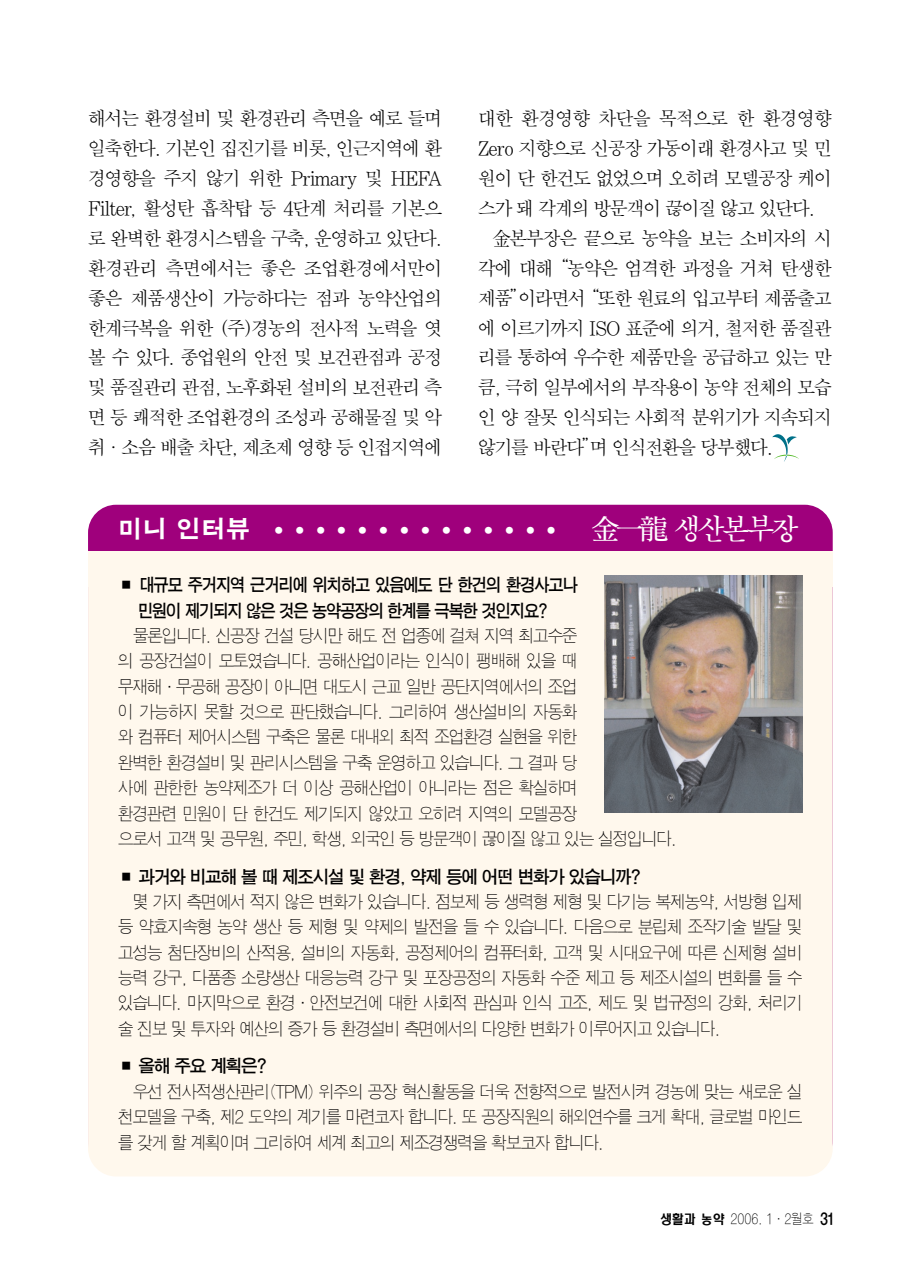
<style>
.page{position:relative;width:923px;height:1269px;background:#fff}
.page>*{position:absolute;margin:0;border:0;box-sizing:border-box;transform-origin:0 0}
.t1{font:28px "SM Amu T";letter-spacing:-.105em;color:#fff}
.t2{font:19.25px/29.9px "SM Amu S";letter-spacing:-.12em;color:#000;text-align:justify}
.t3{font:19.25px "SM Amu S";letter-spacing:-.095em;color:#000}
.t4{font:17.5px/25.4px "SM Ago SE";letter-spacing:-.1em;color:#000;text-align:justify;scale:.92 1}
.t5{font:17.5px/25.4px "SM Ago T";letter-spacing:-.105em;color:#000;text-align:center}
.t6{font:14px "SM Ago SE";color:#000;scale:.85 1}
.t7{font:12.25px "SM Amu T";color:#fff}
.s1{font-family:"SM Ago K";font-size:24.5px}
.s2{font-family:"Cstre L";font-size:12.78px}
.s3{font-family:"Cstre L"}
</style>
<div class="page">
<div style="left:88px;top:505px;width:744px;height:663px;background:#9f007c;border-radius:28px"></div>
<div style="left:88px;top:554px;width:744px;height:622px;background:#fff8ed;border-radius:28px"></div>
<div style="left:88px;top:551px;width:744px;height:35px;background:#fff8ed"></div>
<img style="left:604px;top:576px;width:198px;height:236px">
<svg style="left:772px;top:434px;width:26px;height:28px"></svg>
<p class="t2" style="left:88px;top:104px;width:356px">해서는 환경설비 및 환경관리 측면을 예로 들며 일축한다. 기본인 집진기를 비롯, 인근지역에 환 경영향을 주지 않기 위한 Primary 및 HEFA Filter, 활성탄 흡착탑 등 4단계 처리를 기본으 로 완벽한 환경시스템을 구축, 운영하고 있단다. 환경관리 측면에서는 좋은 조업환경에서만이 좋은 제품생산이 가능하다는 점과 농약산업의 한계극복을 위한 (주)경농의 전사적 노력을 엿 볼 수 있다. 종업원의 안전 및 보건관점과 공정 및 품질관리 관점, 노후화된 설비의 보전관리 측 면 등 쾌적한 조업환경의 조성과 공해물질 및 악 취·소음 배출 차단, 제초제 영향 등 인접지역에</p>
<p class="t3" style="left:477px;top:110px;width:356px">대한 환경영향 차단을 목적으로 한 환경영향</p>
<p class="t2" style="left:477px;top:134px;width:356px">Zero 지향으로 신공장 가동이래 환경사고 및 민</p>
<p class="t2" style="left:477px;top:164px;width:356px">원이 단 한건도 없었으며 오히려 모델공장 케이</p>
<p class="t2" style="left:477px;top:194px;width:340px">스가 돼 각계의 방문객이 끊이질 않고 있단다.</p>
<p class="t2" style="left:492px;top:224px;width:341px">金본부장은 끝으로 농약을 보는 소비자의 시</p>
<p class="t2" style="left:477px;top:254px;width:356px">각에 대해“농약은 엄격한 과정을 거쳐 탄생한</p>
<p class="t2" style="left:477px;top:284px;width:356px">제품”이라면서“또한 원료의 입고부터 제품출고</p>
<p class="t2" style="left:477px;top:314px;width:356px">에 이르기까지 ISO 표준에 의거, 철저한 품질관</p>
<p class="t2" style="left:477px;top:344px;width:356px">리를 통하여 우수한 제품만을 공급하고 있는 만</p>
<p class="t2" style="left:477px;top:374px;width:356px">큼, 극히 일부에서의 부작용이 농약 전체의 모습</p>
<p class="t2" style="left:477px;top:404px;width:356px">인 양 잘못 인식되는 사회적 분위기가 지속되지</p>
<p class="t2" style="left:477px;top:434px;width:298px">않기를 바란다”며 인식전환을 당부했다.</p>
<p class="t7" style="left:118px;top:525px;width:441px"><span class="s1">미니인터뷰</span> ●●●●●●●●●●●●●●</p>
<h1 class="t1" style="left:591px;top:516px;width:209px">金一龍 생산본부장</h1>
<p class="t5" style="left:118px;top:573px;width:461px">■ 대규모 주거지역 근거리에 위치하고 있음에도 단 한건의 환경사고나 민원이 제기되지 않은 것은 농약공장의 한계를 극복한 것인지요?</p>
<p class="t4" style="left:118px;top:624px;width:609px;text-align:left;text-indent:15px">물론입니다. 신공장 건설 당시만 해도 전 업종에 걸쳐 지역 최고수준<br>의 공장건설이 모토였습니다. 공해산업이라는 인식이 팽배해 있을 때 무재해·무공해 공장이 아니면 대도시 근교 일반 공단지역에서의 조업<br>이 가능하지 못할 것으로 판단했습니다. 그리하여 생산설비의 자동화<br>와 컴퓨터 제어시스템 구축은 물론 대내외 최적 조업환경 실현을 위한<br>완벽한 환경설비 및 관리시스템을 구축 운영하고 있습니다. 그 결과 당<br>사에 관한한 농약제조가 더 이상 공해산업이 아니라는 점은 확실하며<br>환경관련 민원이 단 한건도 제기되지 않았고 오히려 지역의 모델공장<br>으로서 고객 및 공무원, 주민, 학생, 외국인 등 방문객이 끊이질 않고 있는 실정입니다.</p>
<p class="t5" style="left:118px;top:864px;width:525px">■ 과거와 비교해 볼 때 제조시설 및 환경, 약제 등에 어떤 변화가 있습니까?</p>
<p class="t4" style="left:118px;top:890px;width:746px;text-indent:15px">몇 가지 측면에서 적지 않은 변화가 있습니다. 점보제 등 생력형 제형 및 다기능 복제농약, 서방형 입제 등 약효지속형 농약 생산 등 제형 및 약제의 발전을 들 수 있습니다. 다음으로 분립체 조작기술 발달 및 고성능 첨단장비의 산적용, 설비의 자동화, 공정제어의 컴퓨터화, 고객 및 시대요구에 따른 신제형 설비 능력 강구, 다품종 소량생산 대응능력 강구 및 포장공정의 자동화 수준 제고 등 제조시설의 변화를 들 수 있습니다. 마지막으로 환경·안전보건에 대한 사회적 관심과 인식 고조, 제도 및 법규정의 강화, 처리기 술 진보 및 투자와 예산의 증가 등 환경설비 측면에서의 다양한 변화가 이루어지고 있습니다.</p>
<p class="t5" style="left:118px;top:1054px;width:152px">■ 올해 주요 계획은?</p>
<p class="t4" style="left:118px;top:1080px;width:746px;text-indent:15px">우선 전사적생산관리(TPM) 위주의 공장 혁신활동을 더욱 전향적으로 발전시켜 경농에 맞는 새로운 실 천모델을 구축, 제2 도약의 계기를 마련코자 합니다. 또 공장직원의 해외연수를 크게 확대, 글로벌 마인드 를 갖게 할 계획이며 그리하여 세계 최고의 제조경쟁력을 확보코자 합니다.</p>
<p class="t6" style="left:659px;top:1212px;width:205px"><span class="s2">생활과 농약</span> 2006. 1·2월호 <span class="s3">31</span></p>
</div>
